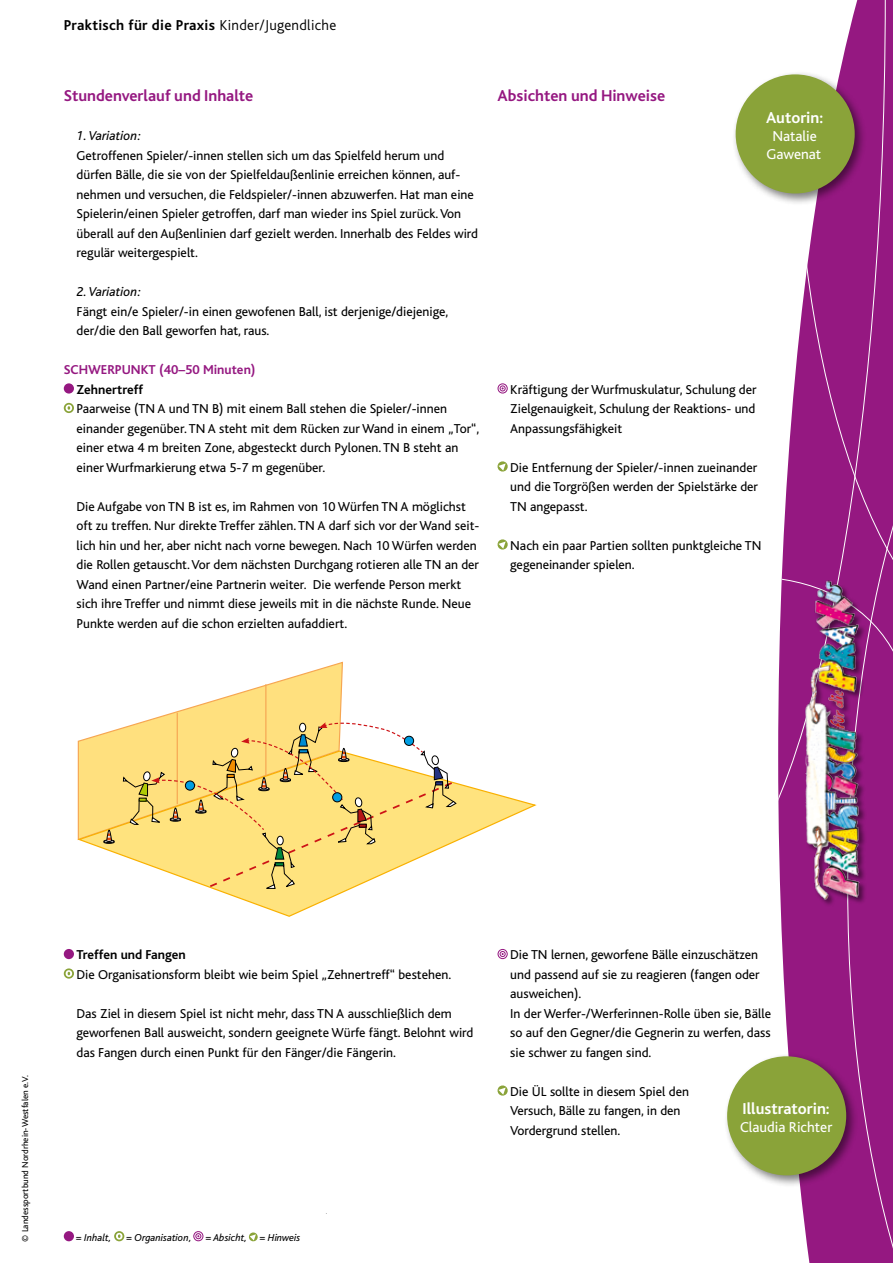
<style>
.page{position:relative;width:893px;height:1263px;background:#fff}
.page>*{position:absolute;margin:0;border:0;box-sizing:border-box;transform-origin:0 0}
.t1{font:700 16.5px "Bliss";color:#951881}
.t2{font:700 16.5px "Bliss";color:#fff}
.t3{font:700 15px "Bliss";letter-spacing:.02em;color:#000}
.t4{font:15px/18px "Bliss";color:#fff;text-align:center}
.t5{font:13.5px/19.5px "Bliss";color:#000}
.t6{font:700 13.5px "Bliss";color:#000}
.t7{font:700 13.5px "Bliss";color:#951881}
.t8{font:italic 13.5px "Bliss";color:#000}
.t9{font:italic 10.5px "Bliss";color:#000}
.t10{font:9px "Bliss";color:#000}
.s1{font-weight:300}
</style>
<div class="page">
<svg style="left:803px;top:0;width:90px;height:301px"></svg>
<svg style="left:778px;top:301px;width:115px;height:962px;background:#9f2e8d"></svg>
<img style="left:805px;top:574px;width:62px;height:335px">
<div style="left:64px;top:383px;width:10px;height:11px;background:#951881;border-radius:50%"></div>
<svg style="left:64px;top:403px;width:10px;height:10px"></svg>
<svg style="left:66px;top:405px;width:6px;height:6px"></svg>
<div style="left:64px;top:949px;width:10px;height:10px;background:#951881;border-radius:50%"></div>
<svg style="left:64px;top:968px;width:10px;height:11px"></svg>
<svg style="left:66px;top:970px;width:6px;height:7px"></svg>
<div style="left:64px;top:1231px;width:10px;height:10px;background:#951881;border-radius:50%"></div>
<svg style="left:114px;top:1231px;width:10px;height:10px"></svg>
<svg style="left:116px;top:1233px;width:6px;height:6px"></svg>
<svg style="left:193px;top:1231px;width:10px;height:10px"></svg>
<svg style="left:248px;top:1232px;width:10px;height:10px"></svg>
<svg style="left:497px;top:383px;width:11px;height:11px"></svg>
<svg style="left:497px;top:461px;width:11px;height:11px"></svg>
<svg style="left:497px;top:539px;width:11px;height:11px"></svg>
<svg style="left:497px;top:949px;width:11px;height:10px"></svg>
<svg style="left:497px;top:1085px;width:11px;height:11px"></svg>
<div style="left:732px;top:70px;width:135px;height:136px;background:#000;opacity:.5"></div>
<div style="left:737px;top:75px;width:117px;height:117px;background:#8aa339;border-radius:50%"></div>
<div style="left:736px;top:74px;width:119px;height:119px;border:2px solid #8aa339;border-radius:50%"></div>
<div style="left:723px;top:1052px;width:136px;height:136px;background:#000;opacity:.5"></div>
<div style="left:728px;top:1057px;width:117px;height:117px;background:#8aa339;border-radius:50%"></div>
<div style="left:727px;top:1056px;width:119px;height:119px;border:2px solid #8aa339;border-radius:50%"></div>
<svg style="left:77px;top:661px;width:266px;height:179px"></svg>
<svg style="left:78px;top:750px;width:459px;height:167px"></svg>
<hr style="left:177px;top:713px;width:1px;height:91px;background:#f6a652">
<hr style="left:265px;top:684px;width:1px;height:92px;background:#f6a652">
<svg style="left:104px;top:830px;width:10px;height:13px"></svg>
<svg style="left:122px;top:722px;width:335px;height:167px"></svg>
<div style="left:185px;top:781px;width:10px;height:9px;background:#009ee3;border-radius:50%"></div>
<div style="left:185px;top:781px;width:10px;height:9px;border:1px solid #000;border-radius:50%"></div>
<div style="left:333px;top:793px;width:9px;height:9px;background:#009ee3;border-radius:50%"></div>
<div style="left:332px;top:792px;width:10px;height:10px;border:1px solid #000;border-radius:50%"></div>
<p class="t3" style="left:64px;top:18px;width:274px">Praktisch für die Praxis <span class="s1">Kinder/Jugendliche</span></p>
<p class="t1" style="left:64px;top:87px;width:191px">Stundenverlauf und Inhalte</p>
<p class="t8" style="left:77px;top:129px;width:66px">1. Variation:</p>
<p class="t5" style="left:77px;top:146px;width:403px">Getroffenen Spieler/-innen stellen sich um das Spielfeld herum und dürfen Bälle, die sie von der Spielfeldaußenlinie erreichen können, auf&shy;nehmen und versuchen, die Feldspieler/-innen abzuwerfen. Hat man eine Spielerin/einen Spieler getroffen, darf man wieder ins Spiel zurück. Von überall auf den Außenlinien darf gezielt werden. Innerhalb des Feldes wird regulär weitergespielt.</p>
<p class="t8" style="left:77px;top:285px;width:66px">2. Variation:</p>
<p class="t5" style="left:77px;top:302px;width:373px">Fängt ein/e Spieler/-in einen gewofenen Ball, ist derjenige/diejenige, der/die den Ball geworfen hat, raus.</p>
<p class="t7" style="left:64px;top:363px;width:193px">SCHWERPUN KT (40–50 Minuten)</p>
<p class="t6" style="left:77px;top:382px;width:68px">Zehnertreff</p>
<p class="t5" style="left:77px;top:399px;width:404px">Paarweise (TN A und TN B) mit einem Ball stehen die Spieler/-innen einander gegenüber. TN A steht mit dem Rücken zur Wand in einem „Tor“, einer etwa 4 m breiten Zone, abgesteckt durch Pylonen. TN B steht an einer Wurfmarkierung etwa 5-7 m gegenüber.</p>
<p class="t5" style="left:77px;top:497px;width:404px">Die Aufgabe von TN B ist es, im Rahmen von 10 Würfen TN A möglichst oft zu treffen. Nur direkte Treffer zählen. TN A darf sich vor der Wand seit&shy;lich hin und her, aber nicht nach vorne bewegen. Nach 10 Würfen werden die Rollen getauscht. Vor dem nächsten Durchgang rotieren alle TN an der Wand einen Partner/eine Partnerin weiter. Die werfende Person merkt sich ihre Treffer und nimmt diese jeweils mit in die nächste Runde. Neue Punkte werden auf die schon erzielten aufaddiert.</p>
<p class="t1" style="left:497px;top:87px;width:169px">Absichten und Hinweise</p>
<p class="t2" style="left:766px;top:109px;width:59px">Autorin:</p>
<p class="t4" style="left:766px;top:128px;width:56px">Natalie<br>Gawenat</p>
<p class="t5" style="left:510px;top:380px;width:248px;text-align:justify">Kräftigung der Wurfmuskulatur, Schulung der Zielgenauigkeit, Schulung der Reaktions- und Anpassungsfähigkeit</p>
<p class="t5" style="left:510px;top:458px;width:249px;text-align:justify">Die Entfernung der Spieler/-innen zueinander und die Torgrößen werden der Spielstärke der TN angepasst.</p>
<p class="t5" style="left:510px;top:536px;width:253px">Nach ein paar Partien sollten punktgleiche TN gegeneinander spielen.</p>
<p class="t10" style="left:20px;top:1242px;width:168px;rotate:-90deg">© Landessportbund Nordrhein-Westfalen e.V.</p>
<p class="t6" style="left:77px;top:948px;width:111px">Treffen und Fangen</p>
<p class="t5" style="left:77px;top:965px;width:376px">Die Organisationsform bleibt wie beim Spiel „Zehnertreff“ bestehen.</p>
<p class="t5" style="left:77px;top:1004px;width:398px">Das Ziel in diesem Spiel ist nicht mehr, dass TN A ausschließlich dem geworfenen Ball ausweicht, sondern geeignete Würfe fängt. Belohnt wird das Fangen durch einen Punkt für den Fänger/die Fängerin.</p>
<p class="t5" style="left:510px;top:945px;width:262px">Die TN lernen, geworfene Bälle einzuschätzen und passend auf sie zu reagieren (fangen oder ausweichen).<br>In der Werfer-/Werferinnen-Rolle üben sie, Bälle so auf den Gegner/die Gegnerin zu werfen, dass sie schwer zu fangen sind.</p>
<p class="t5" style="left:510px;top:1082px;width:180px">Die ÜL sollte in diesem Spiel den<br>Versuch, Bälle zu fangen, in den<br>Vordergrund stellen.</p>
<p class="t2" style="left:743px;top:1099px;width:89px">Illustratorin:</p>
<p class="t4" style="left:740px;top:1118px;width:94px">Claudia Richter</p>
<p class="t9" style="left:76px;top:1232px;width:37px">= Inhalt,</p>
<p class="t9" style="left:126px;top:1232px;width:67px">= Organisation,</p>
<p class="t9" style="left:205px;top:1232px;width:96px">= Absicht, = Hinweis</p>
</div>
